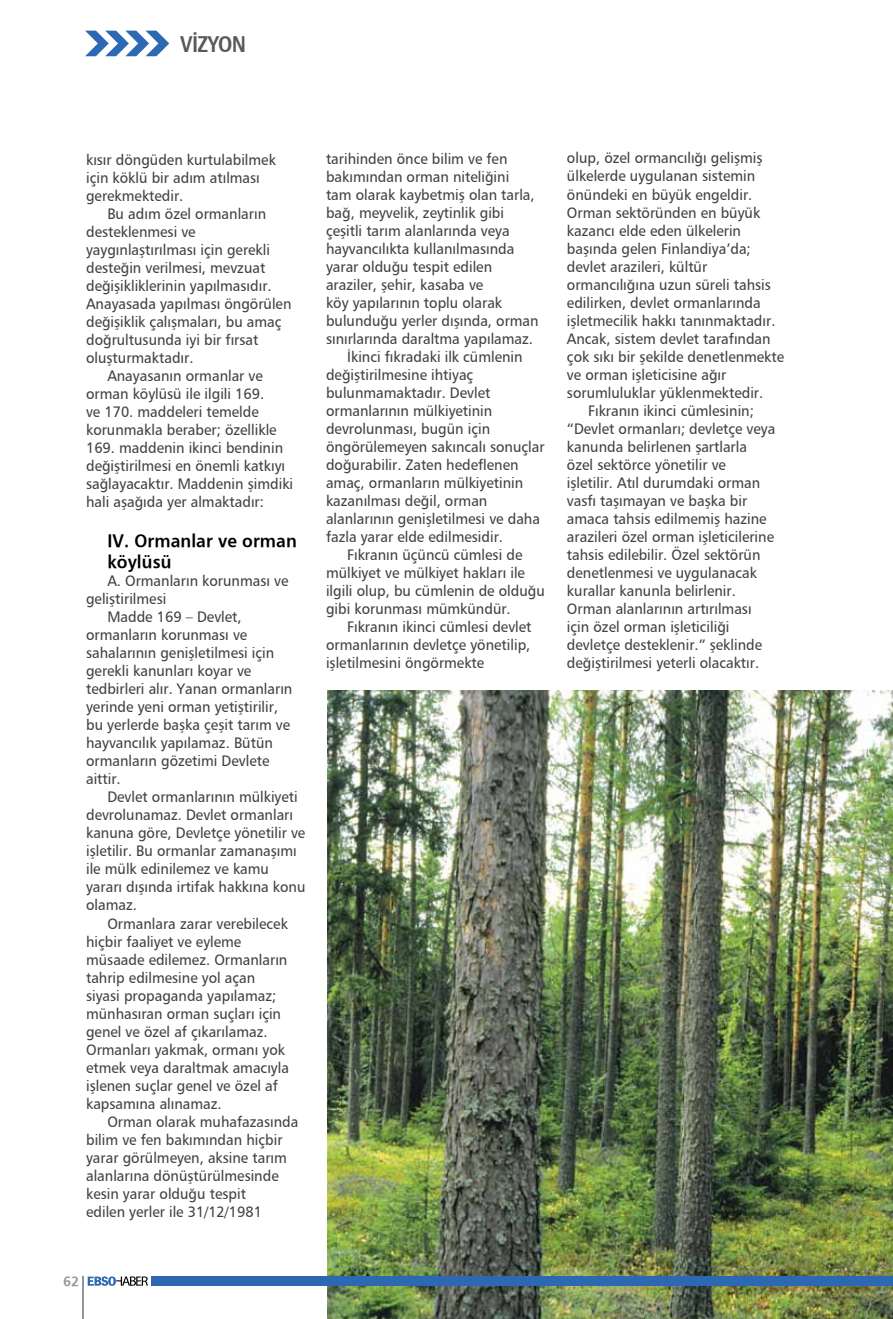
<style>
.page{position:relative;width:893px;height:1319px;background:#fff}
.page>*{position:absolute;margin:0;border:0;box-sizing:border-box;transform-origin:0 0}
.t1{font:700 condensed 22.5px "Frutiger";letter-spacing:-.03em;color:#58595b}
.t2{font:700 18px/21.6px "Frutiger";letter-spacing:.005em;color:#000;scale:.96 1}
.t3{font:15px/18px "Frutiger Roman";color:#414042;scale:.96 1}
.t4{font:700 13.5px "Frutiger";color:#939598}
</style>
<div class="page">
<svg style="left:85px;top:31px;width:84px;height:25px"></svg>
<img style="left:327px;top:690px;width:566px;height:628px">
<svg style="left:88px;top:1276px;width:60px;height:9px"></svg>
<div style="left:151px;top:1276px;width:742px;height:9px;background:#2d68b2"></div>
<hr style="left:83px;top:1276px;width:1px;height:42px;background:#939598">
<h1 class="t1" style="left:180px;top:30px;width:67px">VİZYON</h1>
<p class="t3" style="left:86px;top:150px;width:199px">kısır döngüden kurtulabilmek için köklü bir adım atılması gerekmektedir.</p>
<p class="t3" style="left:107px;top:204px;width:167px">Bu adım özel ormanların</p>
<p class="t3" style="left:86px;top:222px;width:116px">desteklenmesi ve</p>
<p class="t3" style="left:86px;top:240px;width:193px">yaygınlaştırılması için gerekli</p>
<p class="t3" style="left:86px;top:258px;width:188px">desteğin verilmesi, mevzuat</p>
<p class="t3" style="left:86px;top:276px;width:195px">değişikliklerinin yapılmasıdır.</p>
<p class="t3" style="left:86px;top:294px;width:215px">Anayasada yapılması öngörülen</p>
<p class="t3" style="left:86px;top:312px;width:205px">değişiklik çalışmaları, bu amaç</p>
<p class="t3" style="left:86px;top:330px;width:181px">doğrultusunda iyi bir fırsat</p>
<p class="t3" style="left:86px;top:348px;width:113px">oluşturmaktadır.</p>
<p class="t3" style="left:107px;top:366px;width:164px">Anayasanın ormanlar ve</p>
<p class="t3" style="left:86px;top:384px;width:187px">orman köylüsü ile ilgili 169.</p>
<p class="t3" style="left:86px;top:402px;width:181px">ve 170. maddeleri temelde</p>
<p class="t3" style="left:86px;top:420px;width:200px">korunmakla beraber; özellikle</p>
<p class="t3" style="left:86px;top:438px;width:207px">169. maddenin ikinci bendinin</p>
<p class="t3" style="left:86px;top:456px;width:209px">değiştirilmesi en önemli katkıyı</p>
<p class="t3" style="left:86px;top:474px;width:217px">sağlayacaktır. Maddenin şimdiki</p>
<p class="t3" style="left:86px;top:492px;width:187px">hali aşağıda yer almaktadır:</p>
<p class="t2" style="left:107px;top:529px;width:199px">IV. Ormanlar ve orman köylüsü</p>
<p class="t3" style="left:107px;top:571px;width:190px">A. Ormanların korunması ve</p>
<p class="t3" style="left:86px;top:589px;width:85px">geliştirilmesi</p>
<p class="t3" style="left:107px;top:607px;width:141px">Madde 169 – Devlet,</p>
<p class="t3" style="left:86px;top:625px;width:169px">ormanların korunması ve</p>
<p class="t3" style="left:86px;top:643px;width:197px">sahalarının genişletilmesi için</p>
<p class="t3" style="left:86px;top:661px;width:174px">gerekli kanunları koyar ve</p>
<p class="t3" style="left:86px;top:679px;width:216px">tedbirleri alır. Yanan ormanların</p>
<p class="t3" style="left:86px;top:697px;width:202px">yerinde yeni orman yetiştirilir,</p>
<p class="t3" style="left:86px;top:715px;width:214px">bu yerlerde başka çeşit tarım ve</p>
<p class="t3" style="left:86px;top:733px;width:196px">hayvancılık yapılamaz. Bütün</p>
<p class="t3" style="left:86px;top:751px;width:192px">ormanların gözetimi Devlete</p>
<p class="t3" style="left:86px;top:769px;width:38px">aittir.</p>
<p class="t3" style="left:107px;top:787px;width:200px">Devlet ormanlarının mülkiyeti</p>
<p class="t3" style="left:86px;top:805px;width:217px">devrolunamaz. Devlet ormanları</p>
<p class="t3" style="left:86px;top:823px;width:230px">kanuna göre, Devletçe yönetilir ve</p>
<p class="t3" style="left:86px;top:841px;width:221px">işletilir. Bu ormanlar zamanaşımı</p>
<p class="t3" style="left:86px;top:859px;width:192px">ile mülk edinilemez ve kamu</p>
<p class="t3" style="left:86px;top:877px;width:230px">yararı dışında irtifak hakkına konu</p>
<p class="t3" style="left:86px;top:895px;width:54px">olamaz.</p>
<p class="t3" style="left:107px;top:913px;width:190px">Ormanlara zarar verebilecek</p>
<p class="t3" style="left:86px;top:931px;width:163px">hiçbir faaliyet ve eyleme</p>
<p class="t3" style="left:86px;top:949px;width:211px">müsaade edilemez. Ormanların</p>
<p class="t3" style="left:86px;top:967px;width:178px">tahrip edilmesine yol açan</p>
<p class="t3" style="left:86px;top:985px;width:200px">siyasi propaganda yapılamaz;</p>
<p class="t3" style="left:86px;top:1003px;width:205px">münhasıran orman suçları için</p>
<p class="t3" style="left:86px;top:1021px;width:190px">genel ve özel af çıkarılamaz.</p>
<p class="t3" style="left:86px;top:1039px;width:209px">Ormanları yakmak, ormanı yok</p>
<p class="t3" style="left:86px;top:1057px;width:213px">etmek veya daraltmak amacıyla</p>
<p class="t3" style="left:86px;top:1075px;width:201px">işlenen suçlar genel ve özel af</p>
<p class="t3" style="left:86px;top:1093px;width:143px">kapsamına alınamaz.</p>
<p class="t3" style="left:107px;top:1111px;width:201px">Orman olarak muhafazasında</p>
<p class="t3" style="left:86px;top:1129px;width:206px">bilim ve fen bakımından hiçbir</p>
<p class="t3" style="left:86px;top:1147px;width:211px">yarar görülmeyen, aksine tarım</p>
<p class="t3" style="left:86px;top:1165px;width:202px">alanlarına dönüştürülmesinde</p>
<p class="t3" style="left:86px;top:1183px;width:168px">kesin yarar olduğu tespit</p>
<p class="t3" style="left:86px;top:1201px;width:185px">edilen yerler ile 31/12/1981</p>
<p class="t3" style="left:326px;top:150px;width:191px">tarihinden önce bilim ve fen</p>
<p class="t3" style="left:326px;top:168px;width:192px">bakımından orman niteliğini</p>
<p class="t3" style="left:326px;top:186px;width:219px">tam olarak kaybetmiş olan tarla,</p>
<p class="t3" style="left:326px;top:204px;width:187px">bağ, meyvelik, zeytinlik gibi</p>
<p class="t3" style="left:326px;top:222px;width:193px">çeşitli tarım alanlarında veya</p>
<p class="t3" style="left:326px;top:240px;width:198px">hayvancılıkta kullanılmasında</p>
<p class="t3" style="left:326px;top:258px;width:175px">yarar olduğu tespit edilen</p>
<p class="t3" style="left:326px;top:276px;width:165px">araziler, şehir, kasaba ve</p>
<p class="t3" style="left:326px;top:294px;width:185px">köy yapılarının toplu olarak</p>
<p class="t3" style="left:326px;top:312px;width:223px">bulunduğu yerler dışında, orman</p>
<p class="t3" style="left:326px;top:330px;width:217px">sınırlarında daraltma yapılamaz.</p>
<p class="t3" style="left:347px;top:348px;width:184px">İkinci fıkradaki ilk cümlenin</p>
<p class="t3" style="left:326px;top:366px;width:155px">değiştirilmesine ihtiyaç</p>
<p class="t3" style="left:326px;top:384px;width:173px">bulunmamaktadır. Devlet</p>
<p class="t3" style="left:326px;top:402px;width:175px">ormanlarının mülkiyetinin</p>
<p class="t3" style="left:326px;top:420px;width:173px">devrolunması, bugün için</p>
<p class="t3" style="left:326px;top:438px;width:229px">öngörülemeyen sakıncalı sonuçlar</p>
<p class="t3" style="left:326px;top:456px;width:202px">doğurabilir. Zaten hedeflenen</p>
<p class="t3" style="left:326px;top:474px;width:207px">amaç, ormanların mülkiyetinin</p>
<p class="t3" style="left:326px;top:492px;width:170px">kazanılması değil, orman</p>
<p class="t3" style="left:326px;top:510px;width:224px">alanlarının genişletilmesi ve daha</p>
<p class="t3" style="left:326px;top:528px;width:186px">fazla yarar elde edilmesidir.</p>
<p class="t3" style="left:347px;top:546px;width:184px">Fıkranın üçüncü cümlesi de</p>
<p class="t3" style="left:326px;top:564px;width:209px">mülkiyet ve mülkiyet hakları ile</p>
<p class="t3" style="left:326px;top:582px;width:229px">ilgili olup, bu cümlenin de olduğu</p>
<p class="t3" style="left:326px;top:600px;width:194px">gibi korunması mümkündür.</p>
<p class="t3" style="left:347px;top:618px;width:193px">Fıkranın ikinci cümlesi devlet</p>
<p class="t3" style="left:326px;top:636px;width:214px">ormanlarının devletçe yönetilip,</p>
<p class="t3" style="left:326px;top:654px;width:166px">işletilmesini öngörmekte</p>
<p class="t4" style="left:63px;top:1272px;width:18px">62</p>
<p class="t3" style="left:567px;top:149px;width:205px">olup, özel ormancılığı gelişmiş</p>
<p class="t3" style="left:567px;top:167px;width:198px">ülkelerde uygulanan sistemin</p>
<p class="t3" style="left:567px;top:185px;width:195px">önündeki en büyük engeldir.</p>
<p class="t3" style="left:567px;top:203px;width:203px">Orman sektöründen en büyük</p>
<p class="t3" style="left:567px;top:221px;width:183px">kazancı elde eden ülkelerin</p>
<p class="t3" style="left:567px;top:239px;width:193px">başında gelen Finlandiya’da;</p>
<p class="t3" style="left:567px;top:257px;width:148px">devlet arazileri, kültür</p>
<p class="t3" style="left:567px;top:275px;width:214px">ormancılığına uzun süreli tahsis</p>
<p class="t3" style="left:567px;top:293px;width:203px">edilirken, devlet ormanlarında</p>
<p class="t3" style="left:567px;top:311px;width:219px">işletmecilik hakkı tanınmaktadır.</p>
<p class="t3" style="left:567px;top:329px;width:214px">Ancak, sistem devlet tarafından</p>
<p class="t3" style="left:567px;top:347px;width:228px">çok sıkı bir şekilde denetlenmekte</p>
<p class="t3" style="left:567px;top:365px;width:167px">ve orman işleticisine ağır</p>
<p class="t3" style="left:567px;top:383px;width:206px">sorumluluklar yüklenmektedir.</p>
<p class="t3" style="left:588px;top:401px;width:174px">Fıkranın ikinci cümlesinin;</p>
<p class="t3" style="left:567px;top:419px;width:219px">“Devlet ormanları; devletçe veya</p>
<p class="t3" style="left:567px;top:437px;width:189px">kanunda belirlenen şartlarla</p>
<p class="t3" style="left:567px;top:455px;width:167px">özel sektörce yönetilir ve</p>
<p class="t3" style="left:567px;top:473px;width:203px">işletilir. Atıl durumdaki orman</p>
<p class="t3" style="left:567px;top:491px;width:189px">vasfı taşımayan ve başka bir</p>
<p class="t3" style="left:567px;top:509px;width:209px">amaca tahsis edilmemiş hazine</p>
<p class="t3" style="left:567px;top:527px;width:217px">arazileri özel orman işleticilerine</p>
<p class="t3" style="left:567px;top:545px;width:203px">tahsis edilebilir. Özel sektörün</p>
<p class="t3" style="left:567px;top:563px;width:199px">denetlenmesi ve uygulanacak</p>
<p class="t3" style="left:567px;top:581px;width:177px">kurallar kanunla belirlenir.</p>
<p class="t3" style="left:567px;top:599px;width:194px">Orman alanlarının artırılması</p>
<p class="t3" style="left:567px;top:617px;width:171px">için özel orman işleticiliği</p>
<p class="t3" style="left:567px;top:635px;width:205px">devletçe desteklenir.” şeklinde</p>
<p class="t3" style="left:567px;top:653px;width:202px">değiştirilmesi yeterli olacaktır.</p>
</div>
